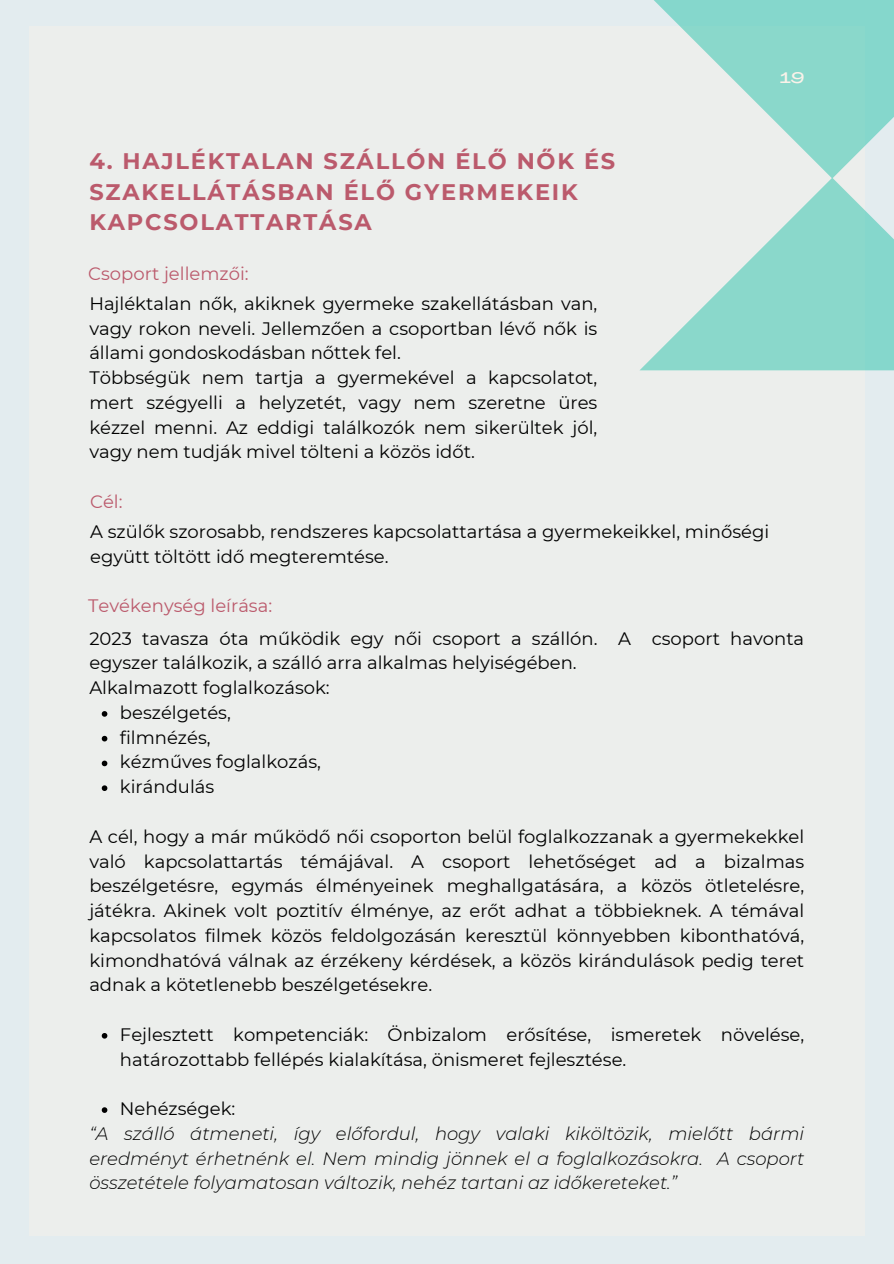
<style>
.page{position:relative;width:894px;height:1264px;background:#fff}
.page>*{position:absolute;margin:0;border:0;box-sizing:border-box;transform-origin:0 0}
.t1{font:700 22.5px/30.3px "Montserrat";letter-spacing:.08em;color:#bb5a6c}
.t2{font:18px/24.8px "Montserrat";color:#000}
.t3{font:italic 300 18px/24.8px "Montserrat";color:#000;text-align:justify}
.t4{font:18px "Montserrat";color:#bb5a6c}
.t5{font:500 15px "Agrandir Grand";color:#faf2e9}
</style>
<div class="page">
<div style="left:0;top:0;width:893px;height:1263px;background:#e3ecef"></div>
<div style="left:29px;top:26px;width:835px;height:1210px;background:#eceeec"></div>
<svg style="left:640px;top:0;width:253px;height:370px;fill:#8ad8cc"></svg>
<svg style="left:102px;top:711px;width:5px;height:5px"></svg>
<svg style="left:102px;top:735px;width:5px;height:6px"></svg>
<svg style="left:102px;top:760px;width:5px;height:6px"></svg>
<svg style="left:102px;top:785px;width:5px;height:6px"></svg>
<svg style="left:102px;top:1033px;width:5px;height:5px"></svg>
<svg style="left:102px;top:1107px;width:5px;height:5px"></svg>
<p class="t5" style="left:779px;top:72px;width:26px">19</p>
<p class="t1" style="left:89px;top:146px;width:527px">4. HAJLÉKTALAN SZÁLLÓN ÉLŐ NŐK ÉS<br>SZAKELLÁTÁSBAN ÉLŐ GYERMEKEIK<br>KAPCSOLATTARTÁSA</p>
<p class="t4" style="left:88px;top:263px;width:162px">Csoport jellemzői:</p>
<p class="t2" style="left:89px;top:291px;width:509px">Hajléktalan nők, akiknek gyermeke szakellátásban van, vagy rokon neveli. Jellemzően a csoportban lévő nők is állami gondoskodásban nőttek fel.<br>Többségük nem tartja a gyermekével a kapcsolatot, mert szégyelli a helyzetét, vagy nem szeretne üres kézzel menni. Az eddigi találkozók nem sikerültek jól, vagy nem tudják mivel tölteni a közös időt.</p>
<p class="t4" style="left:90px;top:490px;width:34px">Cél:</p>
<p class="t2" style="left:90px;top:519px;width:680px">A szülők szorosabb, rendszeres kapcsolattartása a gyermekeikkel, minőségi együtt töltött idő megteremtése.</p>
<p class="t4" style="left:88px;top:594px;width:185px">Tevékenység leírása:</p>
<p class="t2" style="left:89px;top:626px;width:716px">2023 tavasza óta működik egy női csoport a szállón. A csoport havonta</p>
<p class="t2" style="left:89px;top:650px;width:488px">egyszer találkozik, a szálló arra alkalmas helyiségében.</p>
<p class="t2" style="left:89px;top:675px;width:242px">Alkalmazott foglalkozások:</p>
<p class="t2" style="left:120px;top:700px;width:112px">beszélgetés,</p>
<p class="t2" style="left:120px;top:725px;width:92px">filmnézés,</p>
<p class="t2" style="left:120px;top:749px;width:202px">kézműves foglalkozás,</p>
<p class="t2" style="left:120px;top:774px;width:96px">kirándulás</p>
<p class="t2" style="left:89px;top:824px;width:716px;text-align:justify">A cél, hogy a már működő női csoporton belül foglalkozzanak a gyermekekkel való kapcsolattartás témájával. A csoport lehetőséget ad a bizalmas beszélgetésre, egymás élményeinek meghallgatására, a közös ötletelésre, játékra. Akinek volt poztitív élménye, az erőt adhat a többieknek. A témával kapcsolatos filmek közös feldolgozásán keresztül könnyebben kibonthatóvá, kimondhatóvá válnak az érzékeny kérdések, a közös kirándulások pedig teret adnak a kötetlenebb beszélgetésekre.</p>
<p class="t2" style="left:120px;top:1022px;width:685px">Fejlesztett kompetenciák: Önbizalom erősítése, ismeretek növelése, határozottabb fellépés kialakítása, önismeret fejlesztése.</p>
<p class="t2" style="left:120px;top:1096px;width:117px">Nehézségek:</p>
<p class="t3" style="left:89px;top:1121px;width:716px">“A szálló átmeneti, így előfordul, hogy valaki kiköltözik, mielőtt bármi eredményt érhetnénk el. Nem mindig jönnek el a foglalkozásokra. A csoport összetétele folyamatosan változik, nehéz tartani az időkereteket.”</p>
</div>
